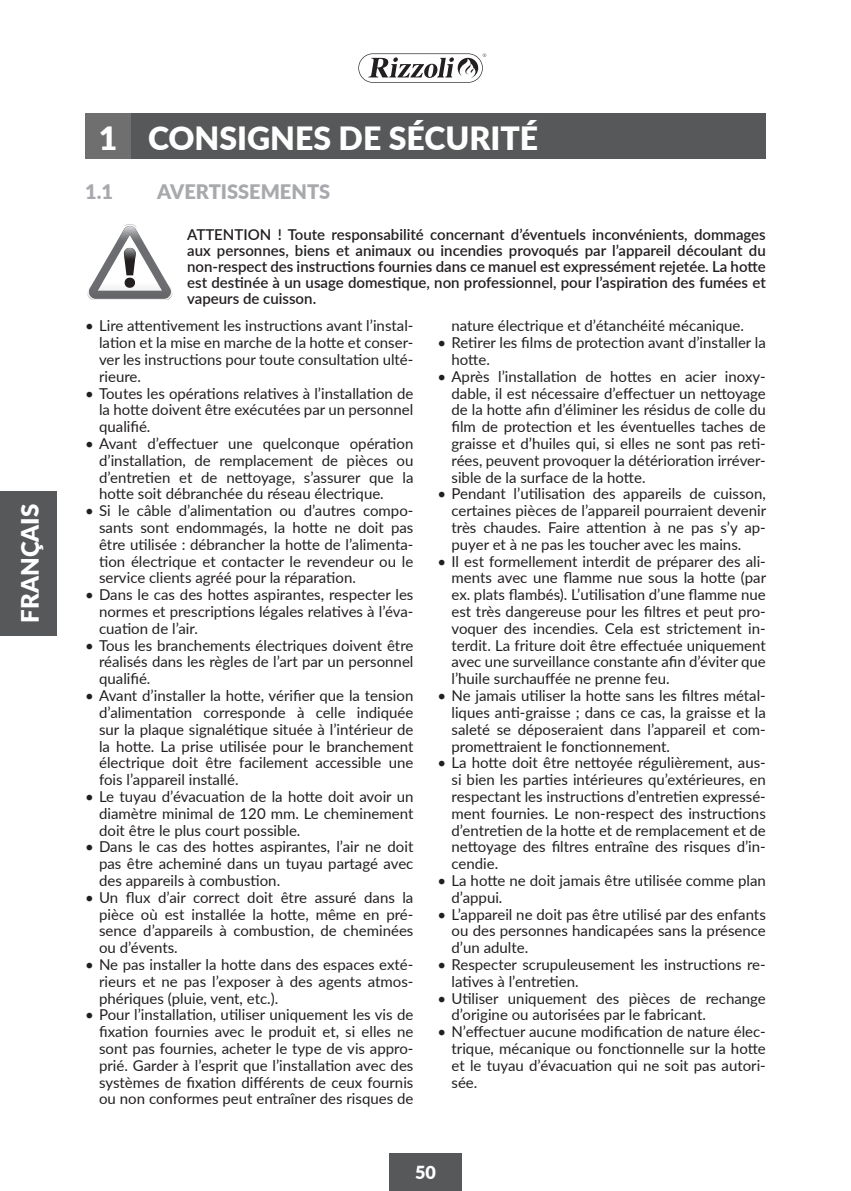
<style>
.page{position:relative;width:851px;height:1191px;background:#fff}
.page>*{position:absolute;margin:0;border:0;box-sizing:border-box;transform-origin:0 0}
.t1{font:900 32px "Lato";color:#fff}
.t2{font:900 24px "Lato";color:#fff}
.t3{font:900 20px "Lato";color:#a8a9ad}
.t4{font:900 18px "Lato";color:#fff}
.Normale{font:15px/16.8px "Lato";color:#231f20;text-align:justify}
.t5{font:600 15px/16px "Lato";color:#231f20;text-align:justify}
</style>
<div class="page">
<svg style="left:358px;top:53px;width:128px;height:30px"></svg>
<div style="left:0;top:491px;width:56px;height:144px;background:#57585a"></div>
<div style="left:389px;top:1153px;width:72px;height:38px;background:#57585a"></div>
<div style="left:85px;top:113px;width:46px;height:46px;background:#706f6f"></div>
<div style="left:131px;top:113px;width:634px;height:46px;background:#57585a"></div>
<svg style="left:87px;top:224px;width:86px;height:76px"></svg>
<h2 class="t2" style="left:12px;top:622px;width:120px;rotate:-90deg">FRANÇAIS</h2>
<p class="t1" style="left:99px;top:114px;width:20px">1</p>
<p class="t1" style="left:148px;top:114px;width:391px">CONSIGNES DE SÉCURITÉ</p>
<p class="t3" style="left:85px;top:177px;width:29px">1.1</p>
<p class="t3" style="left:157px;top:177px;width:175px">AVERTISSEMENTS</p>
<p class="t5" style="left:187px;top:226px;width:580px">ATTENTION ! Toute responsabilité concernant d’éventuels inconvénients, dommages aux personnes, biens et animaux ou incendies provoqués par l’appareil découlant du non-respect des instructions fournies dans ce manuel est expressément rejetée. La hotte est destinée à un usage domestique, non professionnel, pour l’aspiration des fumées et vapeurs de cuisson.</p>
<p class="Normale" style="left:99px;top:317px;width:316px;text-indent:-14px">• Lire attentivement les instructions avant l’instal&shy;lation et la mise en marche de la hotte et conser&shy;ver les instructions pour toute consultation ulté&shy;rieure.</p>
<p class="Normale" style="left:99px;top:384px;width:316px;text-indent:-14px">• Toutes les opérations relatives à l’installation de la hotte doivent être exécutées par un personnel qualifié.</p>
<p class="Normale" style="left:99px;top:434px;width:316px;text-indent:-14px">• Avant d’effectuer une quelconque opération d’installation, de remplacement de pièces ou d’entretien et de nettoyage, s’assurer que la hotte soit débranchée du réseau électrique.</p>
<p class="Normale" style="left:99px;top:502px;width:316px;text-indent:-14px">• Si le câble d’alimentation ou d’autres compo&shy;sants sont endommagés, la hotte ne doit pas être utilisée : débrancher la hotte de l’alimenta&shy;tion électrique et contacter le revendeur ou le service clients agréé pour la réparation.</p>
<p class="Normale" style="left:99px;top:586px;width:316px;text-indent:-14px">• Dans le cas des hottes aspirantes, respecter les normes et prescriptions légales relatives à l’éva&shy;cuation de l’air.</p>
<p class="Normale" style="left:99px;top:636px;width:316px;text-indent:-14px">• Tous les branchements électriques doivent être réalisés dans les règles de l’art par un personnel qualifié.</p>
<p class="Normale" style="left:99px;top:686px;width:316px;text-indent:-14px">• Avant d’installer la hotte, vérifier que la tension d’alimentation corresponde à celle indiquée sur la plaque signalétique située à l’intérieur de la hotte. La prise utilisée pour le branchement électrique doit être facilement accessible une fois l’appareil installé.</p>
<p class="Normale" style="left:99px;top:787px;width:316px;text-indent:-14px">• Le tuyau d’évacuation de la hotte doit avoir un diamètre minimal de 120 mm. Le cheminement doit être le plus court possible.</p>
<p class="Normale" style="left:99px;top:838px;width:316px;text-indent:-14px">• Dans le cas des hottes aspirantes, l’air ne doit pas être acheminé dans un tuyau partagé avec des appareils à combustion.</p>
<p class="Normale" style="left:99px;top:888px;width:316px;text-indent:-14px">• Un flux d’air correct doit être assuré dans la pièce où est installée la hotte, même en pré&shy;sence d’appareils à combustion, de cheminées ou d’évents.</p>
<p class="Normale" style="left:99px;top:955px;width:316px;text-indent:-14px">• Ne pas installer la hotte dans des espaces exté&shy;rieurs et ne pas l’exposer à des agents atmos&shy;phériques (pluie, vent, etc.).</p>
<p class="Normale" style="left:99px;top:1006px;width:316px;text-indent:-14px">• Pour l’installation, utiliser uniquement les vis de fixation fournies avec le produit et, si elles ne sont pas fournies, acheter le type de vis appro&shy;prié. Garder à l’esprit que l’installation avec des systèmes de fixation différents de ceux fournis ou non conformes peut entraîner des risques de</p>
<p class="Normale" style="left:451px;top:317px;width:294px">nature électrique et d’étanchéité mécanique.</p>
<p class="Normale" style="left:451px;top:334px;width:316px;text-indent:-14px">• Retirer les films de protection avant d’installer la hotte.</p>
<p class="Normale" style="left:451px;top:367px;width:316px;text-indent:-14px">• Après l’installation de hottes en acier inoxy&shy;dable, il est nécessaire d’effectuer un nettoyage de la hotte afin d’éliminer les résidus de colle du film de protection et les éventuelles taches de graisse et d’huiles qui, si elles ne sont pas reti&shy;rées, peuvent provoquer la détérioration irréver&shy;sible de la surface de la hotte.</p>
<p class="Normale" style="left:451px;top:485px;width:316px;text-indent:-14px">• Pendant l’utilisation des appareils de cuisson, certaines pièces de l’appareil pourraient devenir très chaudes. Faire attention à ne pas s’y ap&shy;puyer et à ne pas les toucher avec les mains.</p>
<p class="Normale" style="left:451px;top:552px;width:316px;text-indent:-14px">• Il est formellement interdit de préparer des ali&shy;ments avec une flamme nue sous la hotte (par ex. plats flambés). L’utilisation d’une flamme nue est très dangereuse pour les filtres et peut pro&shy;voquer des incendies. Cela est strictement in&shy;terdit. La friture doit être effectuée uniquement avec une surveillance constante afin d’éviter que l’huile surchauffée ne prenne feu.</p>
<p class="Normale" style="left:451px;top:686px;width:316px;text-indent:-14px">• Ne jamais utiliser la hotte sans les filtres métal&shy;liques anti-graisse ; dans ce cas, la graisse et la saleté se déposeraient dans l’appareil et com&shy;promettraient le fonctionnement.</p>
<p class="Normale" style="left:451px;top:754px;width:316px;text-indent:-14px">• La hotte doit être nettoyée régulièrement, aus&shy;si bien les parties intérieures qu’extérieures, en respectant les instructions d’entretien expressé&shy;ment fournies. Le non-respect des instructions d’entretien de la hotte et de remplacement et de nettoyage des filtres entraîne des risques d’in&shy;cendie.</p>
<p class="Normale" style="left:451px;top:871px;width:316px;text-indent:-14px">• La hotte ne doit jamais être utilisée comme plan d’appui.</p>
<p class="Normale" style="left:451px;top:905px;width:316px;text-indent:-14px">• L’appareil ne doit pas être utilisé par des enfants ou des personnes handicapées sans la présence d’un adulte.</p>
<p class="Normale" style="left:451px;top:955px;width:316px;text-indent:-14px">• Respecter scrupuleusement les instructions re&shy;latives à l’entretien.</p>
<p class="Normale" style="left:451px;top:989px;width:316px;text-indent:-14px">• Utiliser uniquement des pièces de rechange d’origine ou autorisées par le fabricant.</p>
<p class="Normale" style="left:451px;top:1022px;width:316px;text-indent:-14px">• N’effectuer aucune modification de nature élec&shy;trique, mécanique ou fonctionnelle sur la hotte et le tuyau d’évacuation qui ne soit pas autori&shy;sée.</p>
<p class="t4" style="left:415px;top:1158px;width:22px">50</p>
</div>
